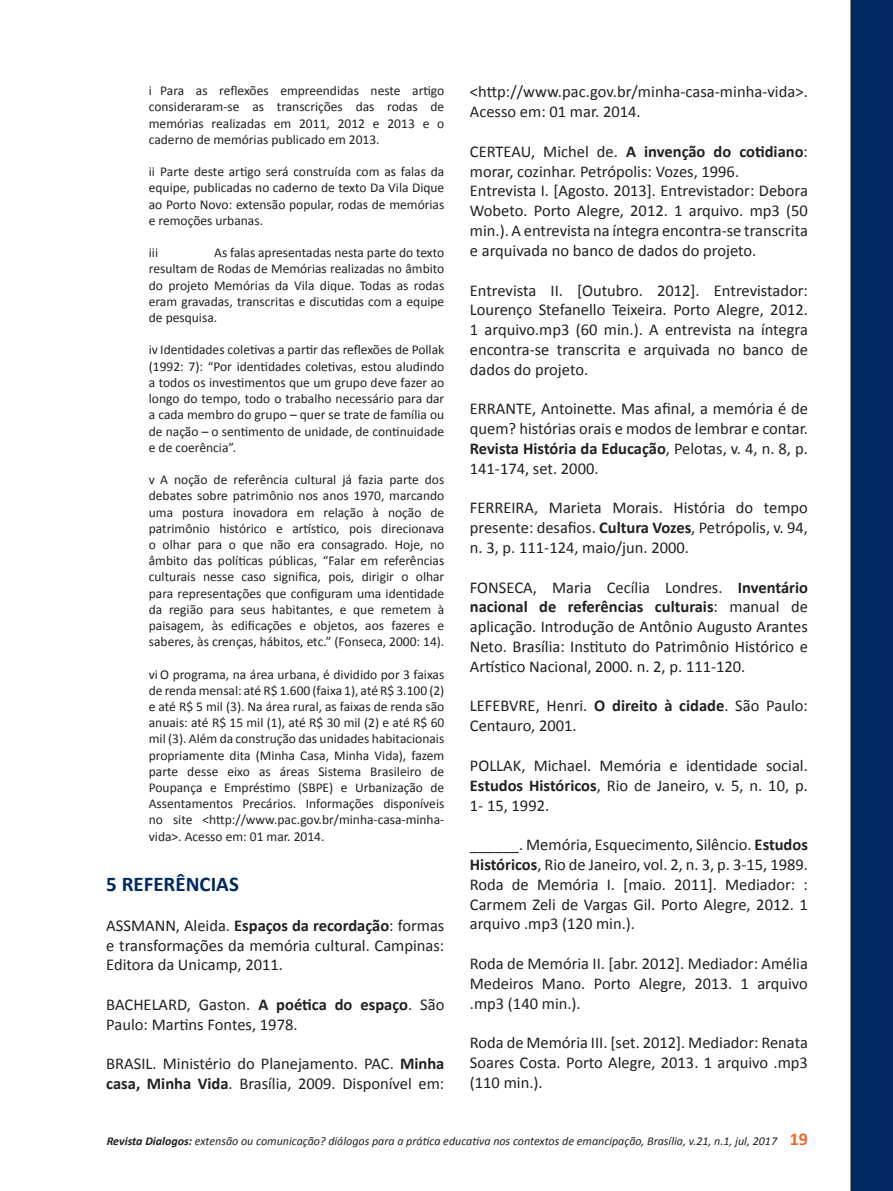
<style>
.page{position:relative;width:893px;height:1191px;background:#fff}
.page>*{position:absolute;margin:0;border:0;box-sizing:border-box;transform-origin:0 0}
.t1{font:700 21px "Calibri";color:#002964}
.t2{font:16.5px/19.8px "Calibri";color:#231f20;text-align:justify}
.t3{font:13.5px/16.2px "Calibri";color:#231f20;text-align:justify}
.t4{font:italic 12px "Calibri";color:#231f20}
.s1{font-weight:700}
.s2{font-weight:700;font-style:normal;font-size:18px;color:#f36421}
</style>
<div class="page">
<div style="left:850px;top:0;width:43px;height:1191px;background:#002964"></div>
<p class="t3" style="left:149px;top:83px;width:297px">i Para as reflexões empreendidas neste artigo consideraram-se as transcrições das rodas de memórias realizadas em 2011, 2012 e 2013 e o caderno de memórias publicado em 2013.</p>
<p class="t3" style="left:149px;top:164px;width:297px">ii Parte deste artigo será construída com as falas da equipe, publicadas no caderno de texto Da Vila Dique ao Porto Novo: extensão popular, rodas de memórias e remoções urbanas.</p>
<p class="t3" style="left:149px;top:245px;width:11px">iii</p>
<p class="t3" style="left:149px;top:245px;width:297px;text-indent:65px">As falas apresentadas nesta parte do texto resultam de Rodas de Memórias realizadas no âmbito do projeto Memórias da Vila dique. Todas as rodas eram gravadas, transcritas e discutidas com a equipe de pesquisa.</p>
<p class="t3" style="left:149px;top:342px;width:297px">iv Identidades coletivas a partir das reflexões de Pollak (1992: 7): “Por identidades coletivas, estou aludindo a todos os investimentos que um grupo deve fazer ao longo do tempo, todo o trabalho necessário para dar a cada membro do grupo – quer se trate de família ou de nação – o sentimento de unidade, de continuidade e de coerência”.</p>
<p class="t3" style="left:149px;top:471px;width:297px">v A noção de referência cultural já fazia parte dos debates sobre patrimônio nos anos 1970, marcando uma postura inovadora em relação à noção de patrimônio histórico e artístico, pois direcionava o olhar para o que não era consagrado. Hoje, no âmbito das políticas públicas, “Falar em referências culturais nesse caso significa, pois, dirigir o olhar para representações que configuram uma identidade da região para seus habitantes, e que remetem à paisagem, às edificações e objetos, aos fazeres e saberes, às crenças, hábitos, etc.” (Fonseca, 2000: 14).</p>
<p class="t3" style="left:149px;top:666px;width:297px">vi O programa, na área urbana, é dividido por 3 faixas de renda mensal: até R$ 1.600 (faixa 1), até R$ 3.100 (2) e até R$ 5 mil (3). Na área rural, as faixas de renda são anuais: até R$ 15 mil (1), até R$ 30 mil (2) e até R$ 60 mil (3). Além da construção das unidades habitacionais propriamente dita (Minha Casa, Minha Vida), fazem parte desse eixo as áreas Sistema Brasileiro de Poupança e Empréstimo (SBPE) e Urbanização de Assentamentos Precários. Informações disponíveis no site &lt;http://www.pac.gov.br/minha-casa-minha&shy;vida&gt;. Acesso em: 01 mar. 2014.</p>
<p class="t1" style="left:106px;top:870px;width:134px">5 REFERÊNCIAS</p>
<p class="t2" style="left:106px;top:915px;width:340px">ASSMANN, Aleida. <span class="s1">Espaços da recordação</span>: formas e transformações da memória cultural. Campinas:<br>Editora da Unicamp, 2011.</p>
<p class="t2" style="left:106px;top:994px;width:340px">BACHELARD, Gaston. <span class="s1">A poética do espaço</span>. São<br>Paulo: Martins Fontes, 1978.</p>
<p class="t2" style="left:106px;top:1054px;width:340px">BRASIL. Ministério do Planejamento. PAC. <span class="s1">Minha casa, Minha Vida</span>. Brasília, 2009. Disponível em:</p>
<p class="t2" style="left:470px;top:82px;width:339px">&lt;http://www.pac.gov.br/minha-casa-minha-vida&gt;.<br>Acesso em: 01 mar. 2014.</p>
<p class="t2" style="left:470px;top:141px;width:340px;text-align:left">CERTEAU, Michel de. <span class="s1">A invenção do cotidiano</span>: morar, cozinhar. Petrópolis: Vozes, 1996.<br>Entrevista I. [Agosto. 2013]. Entrevistador: Debora Wobeto. Porto Alegre, 2012. 1 arquivo. mp3 (50 min.). A entrevista na íntegra encontra-se transcrita e arquivada no banco de dados do projeto.</p>
<p class="t2" style="left:470px;top:280px;width:340px">Entrevista II. [Outubro. 2012]. Entrevistador:<br>Lourenço Stefanello Teixeira. Porto Alegre, 2012.<br>1 arquivo.mp3 (60 min.). A entrevista na íntegra encontra-se transcrita e arquivada no banco de dados do projeto.</p>
<p class="t2" style="left:470px;top:399px;width:340px">ERRANTE, Antoinette. Mas afinal, a memória é de quem? histórias orais e modos de lembrar e contar.<br><span class="s1">Revista História da Educação</span>, Pelotas, v. 4, n. 8, p.<br>141-174, set. 2000.</p>
<p class="t2" style="left:470px;top:498px;width:340px">FERREIRA, Marieta Morais. História do tempo presente: desafios. <span class="s1">Cultura Vozes</span>, Petrópolis, v. 94, n. 3, p. 111-124, maio/jun. 2000.</p>
<p class="t2" style="left:470px;top:577px;width:340px">FONSECA, Maria Cecília Londres. <span class="s1">Inventário nacional de referências culturais</span>: manual de aplicação. Introdução de Antônio Augusto Arantes Neto. Brasília: Instituto do Patrimônio Histórico e Artístico Nacional, 2000. n. 2, p. 111-120.</p>
<p class="t2" style="left:470px;top:696px;width:340px">LEFEBVRE, Henri. <span class="s1">O direito à cidade</span>. São Paulo:<br>Centauro, 2001.</p>
<p class="t2" style="left:470px;top:755px;width:340px">POLLAK, Michael. Memória e identidade social.<br><span class="s1">Estudos Históricos</span>, Rio de Janeiro, v. 5, n. 10, p.<br>1- 15, 1992.</p>
<p class="t2" style="left:470px;top:834px;width:340px">______. Memória, Esquecimento, Silêncio. <span class="s1">Estudos Históricos</span>, Rio de Janeiro, vol. 2, n. 3, p. 3-15, 1989.<br>Roda de Memória I. [maio. 2011]. Mediador: :<br>Carmem Zeli de Vargas Gil. Porto Alegre, 2012. 1 arquivo .mp3 (120 min.).</p>
<p class="t2" style="left:470px;top:953px;width:340px">Roda de Memória II. [abr. 2012]. Mediador: Amélia Medeiros Mano. Porto Alegre, 2013. 1 arquivo .mp3 (140 min.).</p>
<p class="t2" style="left:470px;top:1032px;width:340px">Roda de Memória III. [set. 2012]. Mediador: Renata Soares Costa. Porto Alegre, 2013. 1 arquivo .mp3 (110 min.).</p>
<p class="t4" style="left:107px;top:1132px;width:703px"><span class="s1">Revista Dialogos:</span> extensão ou comunicação? diálogos para a prática educativa nos contextos de emancipação, Brasília, v.21, n.1, jul, 2017 <span class="s2">19</span></p>
</div>
